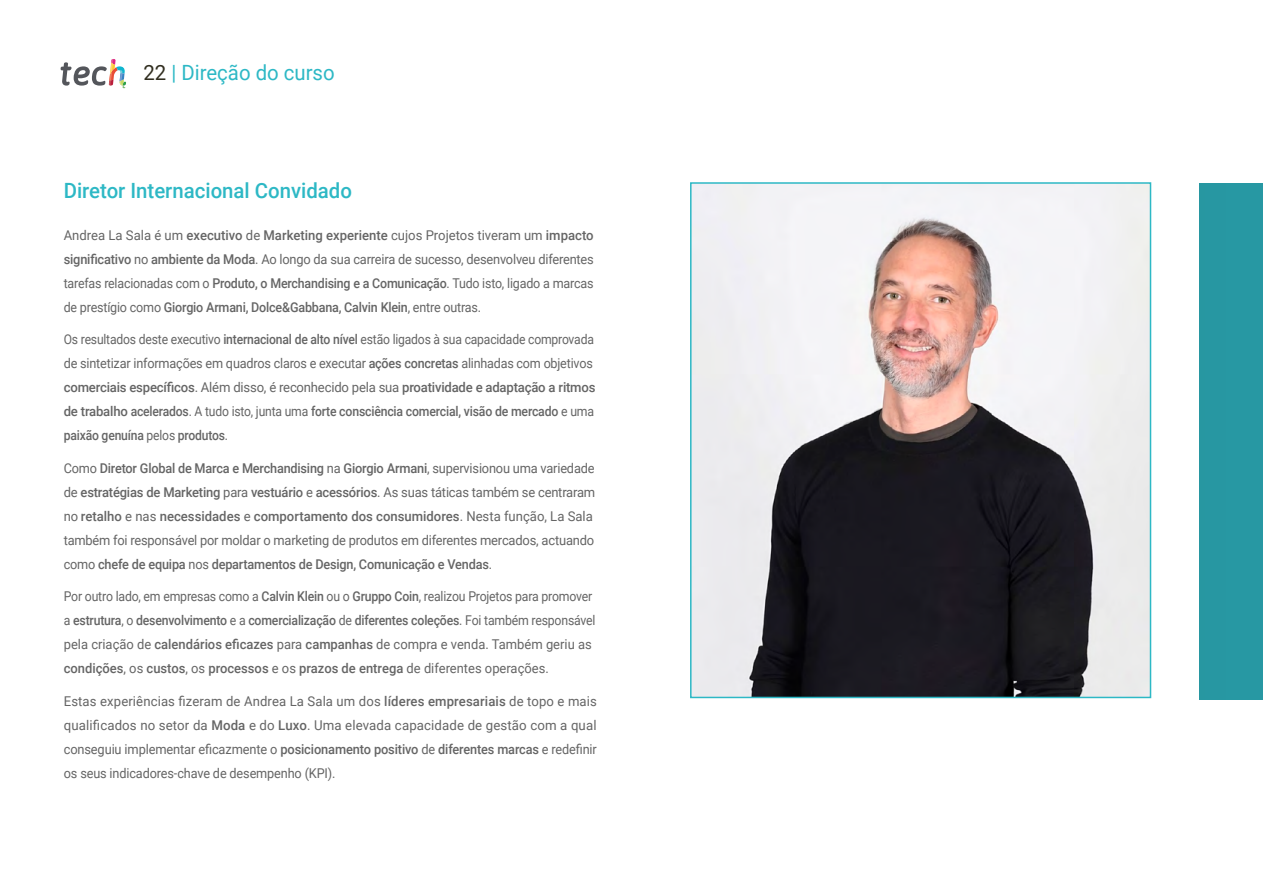
<style>
.page{position:relative;width:1263px;height:893px;background:#fff}
.page>*{position:absolute;margin:0;border:0;box-sizing:border-box;transform-origin:0 0}
.t1{font:500 21px "Roboto";color:#2db8c5}
.t2{font:21px "Roboto";color:#2db8c5}
.t3{font:13.5px/24px "Roboto";letter-spacing:-.015em;color:#656565;text-align:justify}
.t4{font:500 13.5px/24px "Roboto";letter-spacing:-.015em;color:#656565;scale:.94 1}
.t5{font:13.5px/24px "Roboto";letter-spacing:-.015em;color:#656565;scale:.9 1}
.t6{font:13.5px/24px "Roboto";letter-spacing:-.015em;color:#656565;scale:.91 1}
.s1{color:#312e20}
.s2{font-weight:500}
.s3{font-weight:400}
</style>
<div class="page">
<div style="left:1199px;top:184px;width:64px;height:516px;background:#2798a3"></div>
<svg style="left:61px;top:59px;width:65px;height:29px"></svg>
<img style="left:693px;top:185px;width:455px;height:510px">
<div style="left:690px;top:182px;width:461px;height:516px;border:2px solid #2db8c5"></div>
<h1 class="t2" style="left:144px;top:57px;width:193px"><span class="s1">22</span> | Direção do curso</h1>
<h1 class="t1" style="left:64px;top:176px;width:290px">Diretor Internacional Convidado</h1>
<p class="t3" style="left:64px;top:222px;width:531px">Andrea La Sala é um <span class="s2">executivo</span> de <span class="s2">Marketing experiente</span> cujos Projetos tiveram um <span class="s2">impacto significativo</span> no <span class="s2">ambiente da Moda</span>. Ao longo da sua carreira de sucesso, desenvolveu diferentes tarefas relacionadas com o <span class="s2">Produto, o Merchandising e a Comunicação</span>. Tudo isto, ligado a marcas de prestígio como <span class="s2">Giorgio Armani, Dolce&amp;Gabbana, Calvin Klein</span>, entre outras.</p>
<p class="t5" style="left:64px;top:327px;width:592px">Os resultados deste executivo <span class="s2">internacional de alto nível</span> estão ligados à sua capacidade comprovada de sintetizar informações em quadros claros e executar <span class="s2">ações concretas</span> alinhadas com objetivos <span class="s2">comerciais específicos</span>. Além disso, é reconhecido pela sua <span class="s2">proatividade e adaptação a ritmos de trabalho acelerados</span>. A tudo isto, junta uma <span class="s2">forte consciência comercial, visão de mercado</span> e uma <span class="s2">paixão genuína</span> pelos <span class="s2">produtos</span>.</p>
<p class="t4" style="left:64px;top:455px;width:567px"><span class="s3">Como</span> Diretor Global de Marca e Merchandising <span class="s3">na</span> Giorgio Armani<span class="s3">, supervisionou uma variedade de</span> estratégias de Marketing <span class="s3">para</span> vestuário <span class="s3">e</span> acessórios<span class="s3">. As suas táticas também se centraram no</span> retalho <span class="s3">e nas</span> necessidades <span class="s3">e</span> comportamento dos consumidores<span class="s3">. Nesta função, La Sala também foi responsável por moldar o marketing de produtos em diferentes mercados, actuando como</span> chefe de equipa <span class="s3">nos</span> departamentos de Design, Comunicação e Vendas<span class="s3">.</span></p>
<p class="t6" style="left:64px;top:584px;width:586px">Por outro lado, em empresas como a <span class="s2">Calvin Klein</span> ou o <span class="s2">Gruppo Coin</span>, realizou Projetos para promover a <span class="s2">estrutura</span>, o <span class="s2">desenvolvimento</span> e a <span class="s2">comercialização</span> de <span class="s2">diferentes coleções</span>. Foi também responsável pela criação de <span class="s2">calendários eficazes</span> para <span class="s2">campanhas</span> de compra e venda. Também geriu as <span class="s2">condições</span>, os <span class="s2">custos</span>, os <span class="s2">processos</span> e os <span class="s2">prazos de entrega</span> de diferentes operações.</p>
<p class="t3" style="left:64px;top:688px;width:535px">Estas experiências fizeram de Andrea La Sala um dos <span class="s2">líderes empresariais</span> de topo e mais qualificados no setor da <span class="s2">Moda</span> e do <span class="s2">Luxo</span>. Uma elevada capacidade de gestão com a qual conseguiu implementar eficazmente o <span class="s2">posicionamento positivo</span> de <span class="s2">diferentes marcas</span> e redefinir os seus indicadores-chave de desempenho (KPI).</p>
</div>
